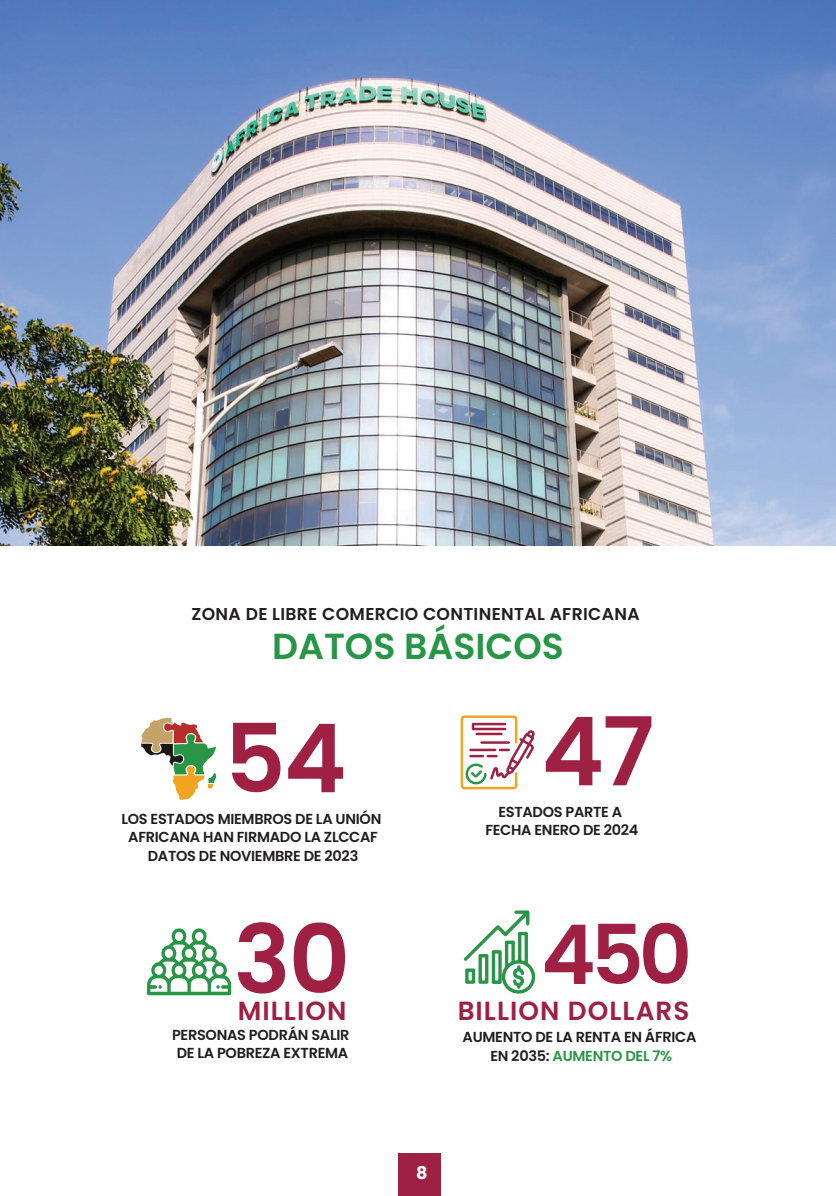
<style>
.page{position:relative;width:836px;height:1196px;background:#fff}
.page>*{position:absolute;margin:0;border:0;box-sizing:border-box;transform-origin:0 0}
.t1{font:600 95px "Poppins";color:#9e2043}
.t2{font:600 82.4px "Poppins";color:#9e2043}
.t3{font:600 36.2px "Poppins";color:#299547}
.t4{font:600 26.2px "Poppins";letter-spacing:.04em;color:#9e2043}
.t5{font:700 17.6px "Poppins";color:#fff}
.t6{font:600 17.2px "Poppins";letter-spacing:.02em;color:#211e1e}
.t7{font:600 14.6px/18.4px "Poppins";letter-spacing:-.02em;color:#211e1e;text-align:center}
.s1{color:#299547}
</style>
<div class="page">
<img style="left:0;top:0;width:835px;height:546px">
<div style="left:398px;top:1153px;width:42px;height:42px;background:#9e2043"></div>
<svg style="left:141px;top:717px;width:75px;height:83px"></svg>
<svg style="left:460px;top:715px;width:74px;height:74px"></svg>
<svg style="left:147px;top:928px;width:84px;height:67px"></svg>
<svg style="left:463px;top:910px;width:73px;height:83px"></svg>
<p class="t6" style="left:191px;top:603px;width:449px">ZONA DE LIBRE COMERCIO CONTINENTAL AFRICANA</p>
<h3 class="t3" style="left:272px;top:625px;width:293px">DATOS BÁSICOS</h3>
<h1 class="t1" style="left:224px;top:703px;width:123px">54</h1>
<p class="t7" style="left:121px;top:809px;width:261px">LOS ESTADOS MIEMBROS DE LA UNIÓN<br>AFRICANA HAN FIRMADO LA ZLCCAF<br>DATOS DE NOVIEMBRE DE 2023</p>
<h1 class="t1" style="left:541px;top:696px;width:114px">47</h1>
<p class="t7" style="left:485px;top:802px;width:154px">ESTADOS PARTE A<br>FECHA ENERO DE 2024</p>
<h1 class="t1" style="left:233px;top:904px;width:118px">30</h1>
<h2 class="t2" style="left:541px;top:907px;width:152px">450</h2>
<h3 class="t4" style="left:238px;top:995px;width:110px">MILLION</h3>
<h3 class="t4" style="left:457px;top:995px;width:233px">BILLION DOLLARS</h3>
<p class="t7" style="left:172px;top:1025px;width:179px">PERSONAS PODRÁN SALIR<br>DE LA POBREZA EXTREMA</p>
<p class="t7" style="left:462px;top:1027px;width:235px">AUMENTO DE LA RENTA EN ÁFRICA<br>EN 2035: <span class="s1">AUMENTO DEL 7%</span></p>
<p class="t5" style="left:416px;top:1162px;width:13px">8</p>
</div>
